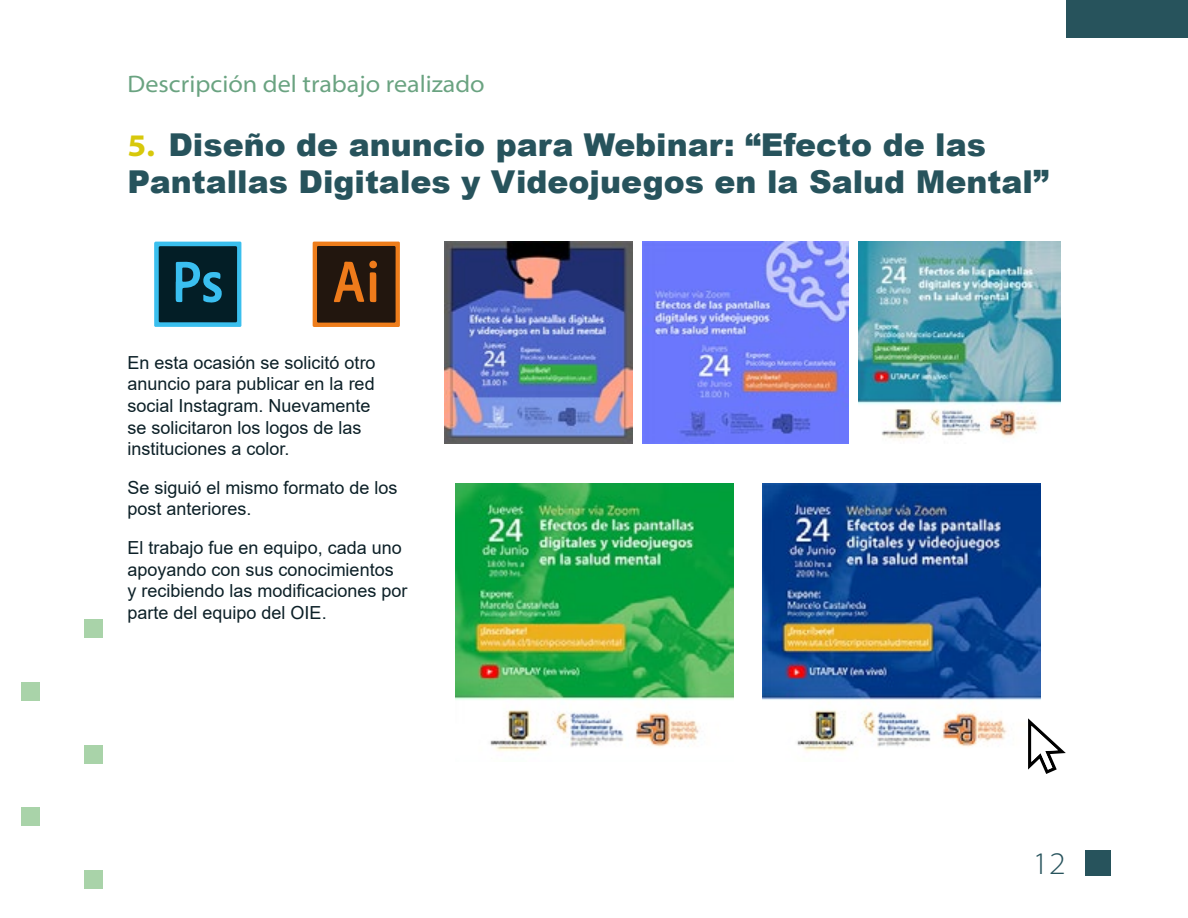
<style>
.page{position:relative;width:1188px;height:918px;background:#fff}
.page>*{position:absolute;margin:0;border:0;box-sizing:border-box;transform-origin:0 0}
.t1{font:900 31.5px/37.8px "Arial";color:#27535c}
.t2{font:31.5px "Myriad Variable Concept";color:#27535c}
.t3{font:24px "Myriad Variable Concept";color:#6aa381}
.t4{font:18px/21.6px "Arial";color:#0c2027}
.s1{font-family:"Myriad Variable Concept";font-weight:400;color:#d7c80b}
</style>
<div class="page">
<div style="left:1085px;top:851px;width:26px;height:25px;background:#27535c"></div>
<div style="left:21px;top:682px;width:19px;height:19px;background:#a9d3a9"></div>
<div style="left:84px;top:745px;width:19px;height:19px;background:#a9d3a9"></div>
<div style="left:84px;top:620px;width:19px;height:18px;background:#a9d3a9"></div>
<div style="left:21px;top:807px;width:19px;height:19px;background:#a9d3a9"></div>
<div style="left:84px;top:870px;width:19px;height:19px;background:#a9d3a9"></div>
<div style="left:1066px;top:0;width:122px;height:38px;background:#27535c"></div>
<svg style="left:154px;top:242px;width:87px;height:85px;background:#145064"></svg>
<svg style="left:313px;top:242px;width:87px;height:85px;background:#5d3412"></svg>
<img style="left:445px;top:242px;width:187px;height:202px">
<img style="left:642px;top:242px;width:207px;height:202px">
<img style="left:858px;top:242px;width:202px;height:198px">
<img style="left:456px;top:483px;width:278px;height:268px">
<img style="left:762px;top:483px;width:278px;height:269px">
<svg style="left:1028px;top:718px;width:38px;height:56px"></svg>
<h2 class="t3" style="left:128px;top:69px;width:359px">Descripción del trabajo realizado</h2>
<h1 class="t1" style="left:128px;top:125px;width:923px"><span class="s1">5.</span> Diseño de anuncio para Webinar: “Efecto de las<br>Pantallas Digitales y Videojuegos en la Salud Mental”</h1>
<p class="t4" style="left:128px;top:351px;width:250px">En esta ocasión se solicitó otro anuncio para publicar en la red social Instagram. Nuevamente se solicitaron los logos de las instituciones a color.</p>
<p class="t4" style="left:128px;top:476px;width:272px">Se siguió el mismo formato de los post anteriores.</p>
<p class="t4" style="left:128px;top:537px;width:282px">El trabajo fue en equipo, cada uno apoyando con sus conocimientos<br>y recibiendo las modificaciones por parte del equipo del OIE.</p>
<h1 class="t2" style="left:1033px;top:845px;width:35px">12</h1>
</div>
